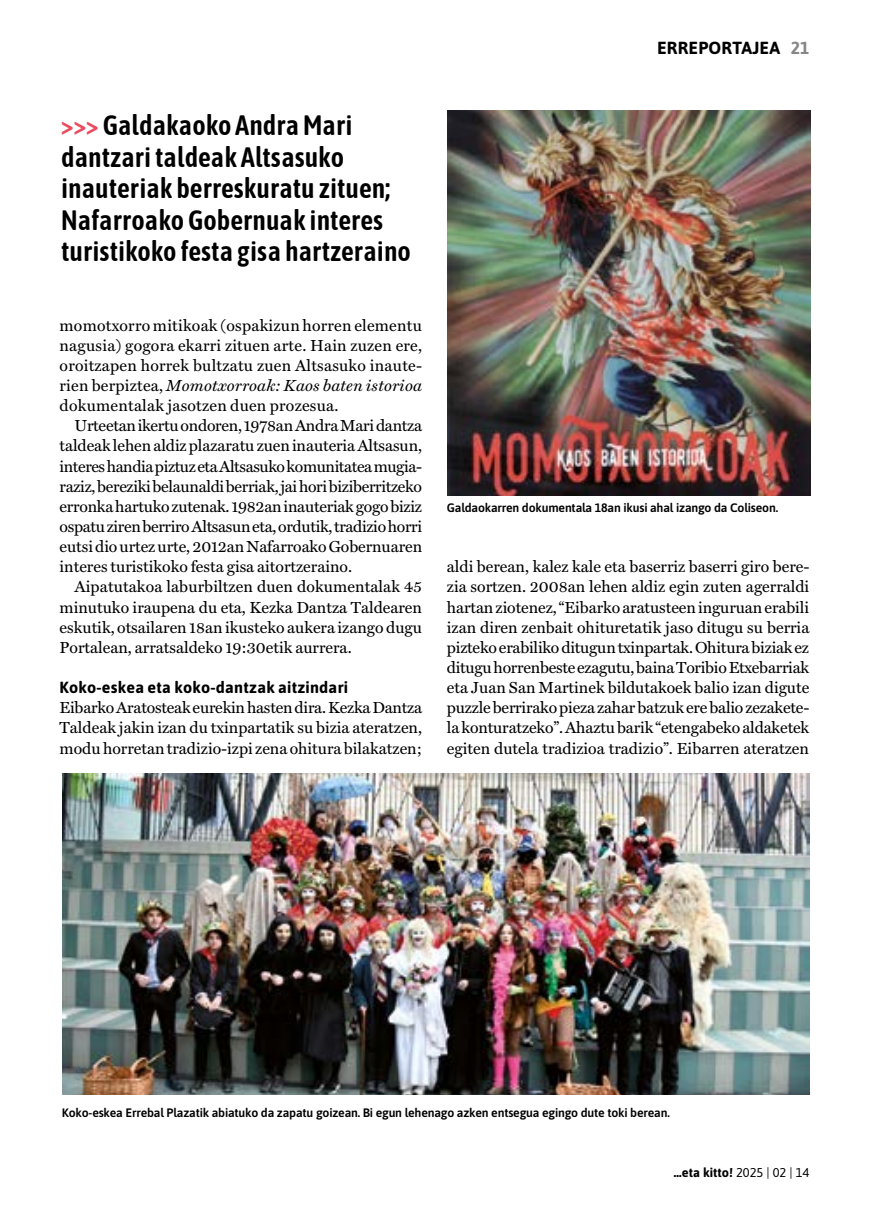
<style>
.page{position:relative;width:869px;height:1216px;background:#fff}
.page>*{position:absolute;margin:0;border:0;box-sizing:border-box;transform-origin:0 0}
.t1{font:600 28px/31.5px "Asap Condensed";color:#000}
.t2{font:700 17.5px "Asap";letter-spacing:.01em;color:#000}
.t3{font:16.1px/20.1px "Miller Text Roman";color:#000;text-align:justify}
.t4{font:16.1px "Miller Text Roman";letter-spacing:-.02em;color:#000}
.t5{font:16.1px "Miller Text Roman";letter-spacing:-.025em;color:#000}
.t6{font:italic 16.1px "Miller Text";letter-spacing:.015em;color:#000}
.t7{font:700 16.1px "Asap";letter-spacing:.015em;color:#000}
.t8{font:700 12.78px "Asap";color:#000}
.t9{font:600 12.25px "Asap";letter-spacing:-.015em;color:#000}
.s1{color:#ea4b5e}
.s2{font-family:"Miller Text Roman";font-style:normal}
.s3{color:#878787}
.s4{font-weight:400}
</style>
<div class="page">
<img style="left:447px;top:110px;width:362px;height:385px">
<img style="left:62px;top:773px;width:747px;height:321px">
<h1 class="t1" style="left:61px;top:109px;width:351px"><span class="s1">&gt;&gt;&gt;</span> Galdakaoko Andra Mari dantzari taldeak Altsasuko inauteriak berreskuratu zituen;<br>Nafarroako Gobernuak interes turistikoko festa gisa hartzeraino</h1>
<p class="t3" style="left:60px;top:315px;width:364px">momotxorro mitikoak (ospakizun horren elementu nagusia) gogora ekarri zituen arte. Hain zuzen ere, oroitzapen horrek bultzatu zuen Altsasuko inaute-</p>
<p class="t6" style="left:60px;top:376px;width:364px"><span class="s2">rien berpiztea,</span> Momotxorroak: Kaos baten istorioa</p>
<p class="t3" style="left:60px;top:395px;width:280px">dokumentalak jasotzen duen prozesua.</p>
<p class="t3" style="left:74px;top:415px;width:349px">Urteetan ikertu ondoren, 1978an Andra Mari dantza</p>
<p class="t3" style="left:60px;top:436px;width:364px">taldeak lehen aldiz plazaratu zuen inauteria Altsasun,</p>
<p class="t5" style="left:60px;top:456px;width:364px">interes handia piztuz eta Altsasuko komunitatea mugia-</p>
<p class="t4" style="left:60px;top:476px;width:364px">raziz, bereziki belaunaldi berriak, jai hori biziberritzeko</p>
<p class="t3" style="left:60px;top:496px;width:364px">erronka hartuko zutenak. 1982an inauteriak gogo biziz</p>
<p class="t4" style="left:60px;top:517px;width:364px">ospatu ziren berriro Altsasun eta, ordutik, tradizio horri</p>
<p class="t3" style="left:60px;top:536px;width:364px">eutsi dio urtez urte, 2012an Nafarroako Gobernuaren</p>
<p class="t3" style="left:60px;top:556px;width:294px">interes turistikoko festa gisa aitortzeraino.</p>
<p class="t3" style="left:74px;top:576px;width:349px">Aipatutakoa laburbiltzen duen dokumentalak 45</p>
<p class="t3" style="left:60px;top:597px;width:364px">minutuko iraupena du eta, Kezka Dantza Taldearen</p>
<p class="t3" style="left:60px;top:617px;width:364px">eskutik, otsailaren 18an ikusteko aukera izango dugu</p>
<p class="t3" style="left:60px;top:637px;width:293px">Portalean, arratsaldeko 19:30etik aurrera.</p>
<p class="t7" style="left:60px;top:676px;width:290px">Koko-eskea eta koko-dantzak aitzindari</p>
<p class="t3" style="left:60px;top:697px;width:364px">Eibarko Aratosteak eurekin hasten dira. Kezka Dantza Taldeak jakin izan du txinpartatik su bizia ateratzen, modu horretan tradizio-izpi zena ohitura bilakatzen;</p>
<p class="t2" style="left:656px;top:36px;width:154px">ERREPORTAJEA <span class="s3">21</span></p>
<p class="t9" style="left:446px;top:499px;width:332px">Galdaokarren dokumentala 18an ikusi ahal izango da Coliseon.</p>
<p class="t3" style="left:446px;top:556px;width:364px">aldi berean, kalez kale eta baserriz baserri giro bere&shy;zia sortzen. 2008an lehen aldiz egin zuten agerraldi hartan ziotenez, “Eibarko aratusteen inguruan erabili izan diren zenbait ohituretatik jaso ditugu su berria pizteko erabiliko ditugun txinpartak. Ohitura biziak ez ditugu horrenbeste ezagutu, baina Toribio Etxebarriak eta Juan San Martinek bildutakoek balio izan digute puzzle berrirako pieza zahar batzuk ere balio zezakete&shy;la konturatzeko”. Ahaztu barik “etengabeko aldaketek egiten dutela tradizioa tradizio”. Eibarren ateratzen</p>
<p class="t9" style="left:62px;top:1103px;width:609px">Koko-eskea Errebal Plazatik abiatuko da zapatu goizean. Bi egun lehenago azken entsegua egingo dute toki berean.</p>
<p class="t8" style="left:673px;top:1162px;width:137px">…eta kitto! <span class="s4">2025 | 02 | 14</span></p>
</div>
